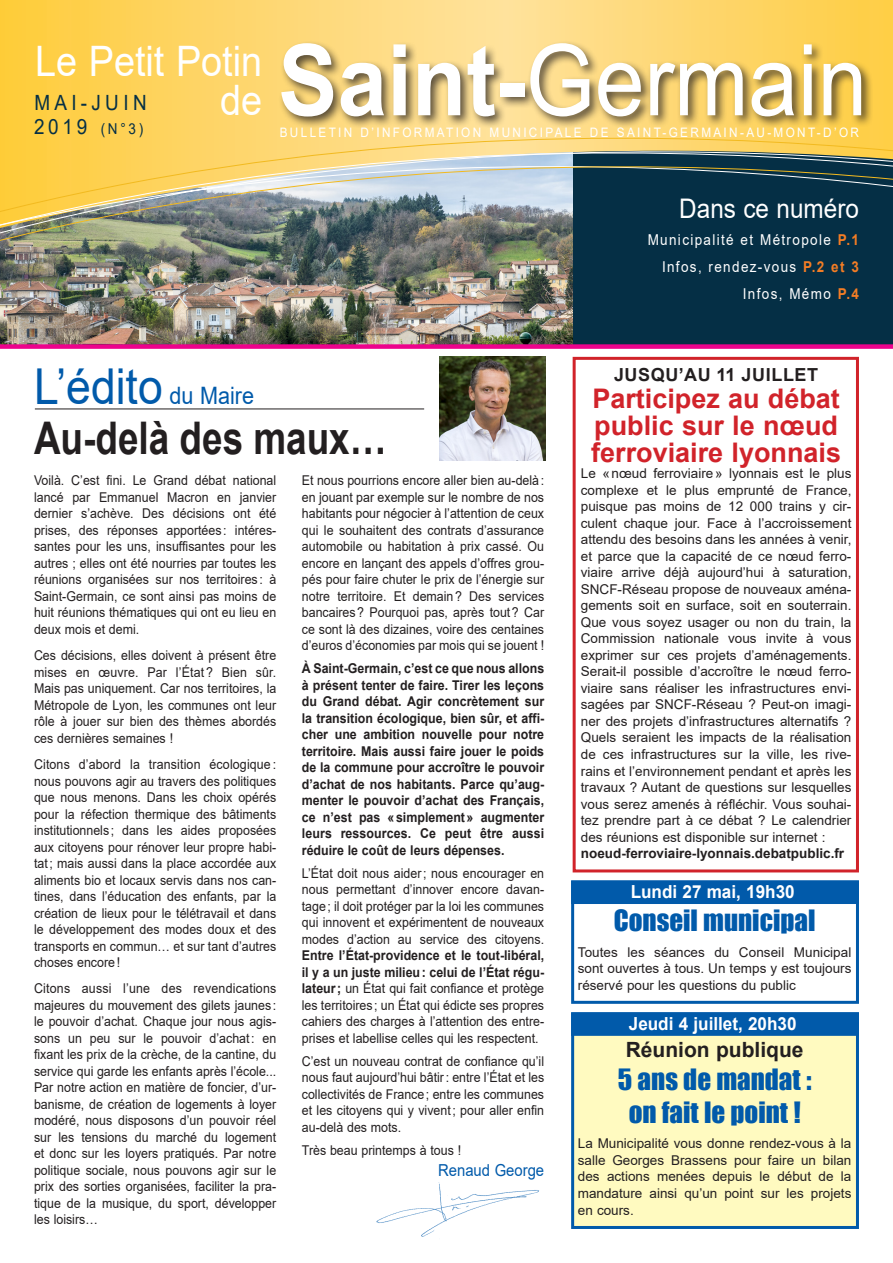
<style>
.page{position:relative;width:893px;height:1263px;background:#fff}
.page>*{position:absolute;margin:0;border:0;box-sizing:border-box;transform-origin:0 0}
.t1{font:99px "Arial";color:#fff;scale:.9 1}
.t2{font:49.5px "Arial";color:#015aaa;scale:.9 1}
.t3{font:700 45px "Arial";color:#231f20;scale:.82 1}
.t4{font:42px "Arial";color:#fff;scale:.9 1}
.texte_courant{font:700 27px/27px "Arial";color:#d1232a;text-align:justify}
.texte{font:27px "Impact";color:#015aaa}
.t5{font:27px "Arial";color:#fff;scale:.9 1}
.texte-2{font:700 21px "Arial";color:#231f20}
.t6{font:21px "Arial";letter-spacing:.235em;color:#052f45;scale:.9 1}
.inter{font:700 18px "Arial";color:#fff;scale:.95 1}
.texte_courant-2{font:700 18px "Arial";letter-spacing:.035em;color:#231f20}
.t7{font:16.5px "Arial";color:#015aaa;scale:.9 1}
.t8{font:15px "Arial";letter-spacing:.1em;color:#fff;scale:.9 1}
.t9{font:15px "Arial";color:#052f45;scale:.9 1}
.texte_courant-3{font:13.5px/16.5px "Arial";color:#231f20;text-align:justify;scale:.92 1}
.texte_courant-4{font:13.5px/16.5px "Arial";color:#231f20;text-align:justify}
.texte_courant-5{font:700 13.5px/16.5px "Arial";color:#231f20;text-align:justify;scale:.92 1}
.texte_courant-6{font:700 13.5px "Arial";color:#231f20}
.t10{font:13.05px "Arial";letter-spacing:.2em;color:#fff;scale:.9 1}
.s1{font-weight:700}
.s2{font-size:21px}
.s3{font-size:24px}
.s4{font-weight:700;color:#f47d25}
</style>
<div class="page">
<img style="left:376px;top:1182px;width:163px;height:55px">
<div style="left:573px;top:117px;width:320px;height:230px;background:#052f45"></div>
<img style="left:0;top:261px;width:573px;height:83px">
<img style="left:0;top:0;width:893px;height:107px">
<img style="left:0;top:107px;width:893px;height:154px">
<div style="left:278px;top:40px;width:596px;height:89px;background:#231f20;opacity:.75"></div>
<img style="left:439px;top:357px;width:107px;height:103px">
<div style="left:0;top:344px;width:893px;height:5px;background:#ed028c"></div>
<hr style="left:35px;top:409px;width:389px;height:1px;background:#231f20">
<div style="left:573px;top:357px;width:286px;height:515px;border:3px solid #d1232a"></div>
<div style="left:571px;top:1012px;width:288px;height:217px;background:#fffac0;border:3px solid #015aaa"></div>
<div style="left:571px;top:880px;width:288px;height:124px;border:3px solid #015aaa"></div>
<div style="left:571px;top:1012px;width:288px;height:24px;background:#015aaa;border:3px solid #015aaa"></div>
<div style="left:571px;top:880px;width:288px;height:24px;background:#015aaa;border:3px solid #015aaa"></div>
<p class="t1" style="left:278px;top:12px;width:656px"><span class="s1">Saint-</span>Germain</p>
<p class="t4" style="left:35px;top:32px;width:254px">Le Petit Potin</p>
<p class="t6" style="left:34px;top:88px;width:126px">MAI-JUIN</p>
<p class="t4" style="left:220px;top:71px;width:48px">de</p>
<p class="t9" style="left:34px;top:118px;width:123px"><span class="s2">2019</span> (N°3)</p>
<p class="t10" style="left:280px;top:123px;width:645px">BULLETIN D’INFORMATION MUNICIPALE DE SAINT-GERMAIN-AU-MONT-D’OR</p>
<p class="t2" style="left:34px;top:352px;width:246px">L’édito <span class="s3">du Maire</span></p>
<p class="t3" style="left:34px;top:407px;width:432px">Au-delà des maux…</p>
<p class="texte_courant-3" style="left:34px;top:472px;width:265px">Voilà. C’est fini. Le Grand débat national lancé par Emmanuel Macron en janvier dernier s’achève. Des décisions ont été prises, des réponses apportées : intéres&shy;santes pour les uns, insuffisantes pour les autres ; elles ont été nourries par toutes les réunions organisées sur nos territoires : à Saint-Germain, ce sont ainsi pas moins de huit réunions thématiques qui ont eu lieu en deux mois et demi.</p>
<p class="texte_courant-3" style="left:34px;top:647px;width:265px">Ces décisions, elles doivent à présent être mises en œuvre. Par l’État ? Bien sûr.<br>Mais pas uniquement. Car nos territoires, la Métropole de Lyon, les communes ont leur rôle à jouer sur bien des thèmes abordés ces dernières semaines !</p>
<p class="texte_courant-3" style="left:34px;top:756px;width:265px">Citons d’abord la transition écologique : nous pouvons agir au travers des politiques que nous menons. Dans les choix opérés pour la réfection thermique des bâtiments institutionnels ; dans les aides proposées aux citoyens pour rénover leur propre habi&shy;tat; mais aussi dans la place accordée aux aliments bio et locaux servis dans nos can&shy;tines, dans l’éducation des enfants, par la création de lieux pour le télétravail et dans le développement des modes doux et des transports en commun… et sur tant d’autres choses encore!</p>
<p class="texte_courant-3" style="left:34px;top:980px;width:265px">Citons aussi l’une des revendications majeures du mouvement des gilets jaunes : le pouvoir d’achat. Chaque jour nous agis&shy;sons un peu sur le pouvoir d’achat: en fixant les prix de la crèche, de la cantine, du service qui garde les enfants après l’école...<br>Par notre action en matière de foncier, d’ur&shy;banisme, de création de logements à loyer modéré, nous disposons d’un pouvoir réel sur les tensions du marché du logement et donc sur les loyers pratiqués. Par notre politique sociale, nous pouvons agir sur le prix des sorties organisées, faciliter la pra&shy;tique de la musique, du sport, développer les loisirs…</p>
<p class="texte_courant-3" style="left:302px;top:472px;width:265px">Et nous pourrions encore aller bien au-delà: en jouant par exemple sur le nombre de nos habitants pour négocier à l’attention de ceux qui le souhaitent des contrats d’assurance automobile ou habitation à prix cassé. Ou encore en lançant des appels d’offres grou&shy;pés pour faire chuter le prix de l’énergie sur notre territoire. Et demain? Des services bancaires? Pourquoi pas, après tout? Car ce sont là des dizaines, voire des centaines d’euros d’économies par mois qui se jouent !</p>
<p class="texte_courant-5" style="left:302px;top:660px;width:265px">À Saint-Germain, c’est ce que nous allons à présent tenter de faire. Tirer les leçons du Grand débat. Agir concrètement sur la transition écologique, bien sûr, et affi&shy;cher une ambition nouvelle pour notre territoire. Mais aussi faire jouer le poids de la commune pour accroître le pouvoir d’achat de nos habitants. Parce qu’aug&shy;menter le pouvoir d’achat des Français, ce n’est pas «simplement» augmenter leurs ressources. Ce peut être aussi réduire le coût de leurs dépenses.</p>
<p class="texte_courant-3" style="left:302px;top:865px;width:265px">L’État doit nous aider; nous encourager en nous permettant d’innover encore davan&shy;tage; il doit protéger par la loi les communes qui innovent et expérimentent de nouveaux modes d’action au service des citoyens.<br><span class="s1">Entre l’État-providence et le tout-libéral, il y a un juste milieu: celui de l’État régu&shy;lateur;</span> un État qui fait confiance et protège les territoires ; un État qui édicte ses propres cahiers des charges à l’attention des entre&shy;prises et labellise celles qui les respectent.</p>
<p class="texte_courant-3" style="left:302px;top:1052px;width:265px">C’est un nouveau contrat de confiance qu’il nous faut aujourd’hui bâtir: entre l’État et les collectivités de France; entre les communes et les citoyens qui y vivent; pour aller enfin au-delà des mots.</p>
<p class="texte_courant-3" style="left:302px;top:1141px;width:175px">Très beau printemps à tous !</p>
<p class="t7" style="left:438px;top:1158px;width:119px">Renaud George</p>
<p class="t5" style="left:679px;top:190px;width:201px">Dans ce numéro</p>
<p class="t8" style="left:648px;top:229px;width:236px">Municipalité et Métropole <span class="s4">P.1</span></p>
<p class="t8" style="left:662px;top:256px;width:220px">Infos, rendez-vous <span class="s4">P.2 et 3</span></p>
<p class="t8" style="left:743px;top:283px;width:131px">Infos, Mémo <span class="s4">P.4</span></p>
<p class="texte_courant-2" style="left:614px;top:362px;width:206px">JUSQU’AU 11 JUILLET</p>
<p class="texte_courant" style="left:591px;top:385px;width:251px">Participez au débat public sur le nœud ferroviaire lyonnais</p>
<p class="texte_courant-4" style="left:581px;top:465px;width:272px">Le «nœud ferroviaire» lyonnais est le plus complexe et le plus emprunté de France, puisque pas moins de 12 000 trains y cir&shy;culent chaque jour. Face à l’accroissement attendu des besoins dans les années à venir, et parce que la capacité de ce nœud ferro&shy;viaire arrive déjà aujourd’hui à saturation, SNCF-Réseau propose de nouveaux aména&shy;gements soit en surface, soit en souterrain.<br>Que vous soyez usager ou non du train, la Commission nationale vous invite à vous exprimer sur ces projets d’aménagements.<br>Serait-il possible d’accroître le nœud ferro&shy;viaire sans réaliser les infrastructures envi&shy;sagées par SNCF-Réseau ? Peut-on imagi&shy;ner des projets d’infrastructures alternatifs ?<br>Quels seraient les impacts de la réalisation de ces infrastructures sur la ville, les rive&shy;rains et l’environnement pendant et après les travaux ? Autant de questions sur lesquelles vous serez amenés à réfléchir. Vous souhai&shy;tez prendre part à ce débat ? Le calendrier des réunions est disponible sur internet :</p>
<p class="texte_courant-6" style="left:581px;top:844px;width:265px">noeud-ferroviaire-lyonnais.debatpublic.fr</p>
<p class="inter" style="left:631px;top:879px;width:174px">Lundi 27 mai, 19h30</p>
<p class="texte" style="left:614px;top:900px;width:203px">Conseil municipal</p>
<p class="texte_courant-4" style="left:578px;top:944px;width:275px">Toutes les séances du Conseil Municipal sont ouvertes à tous. Un temps y est toujours réservé pour les questions du public</p>
<p class="inter" style="left:629px;top:1011px;width:178px">Jeudi 4 juillet, 20h30</p>
<p class="texte-2" style="left:626px;top:1035px;width:179px">Réunion publique</p>
<p class="texte" style="left:618px;top:1058px;width:195px">5 ans de mandat :</p>
<p class="texte" style="left:629px;top:1091px;width:173px">on fait le point !</p>
<p class="texte_courant-4" style="left:578px;top:1135px;width:275px">La Municipalité vous donne rendez-vous à la salle Georges Brassens pour faire un bilan des actions menées depuis le début de la mandature ainsi qu’un point sur les projets en cours.</p>
</div>
